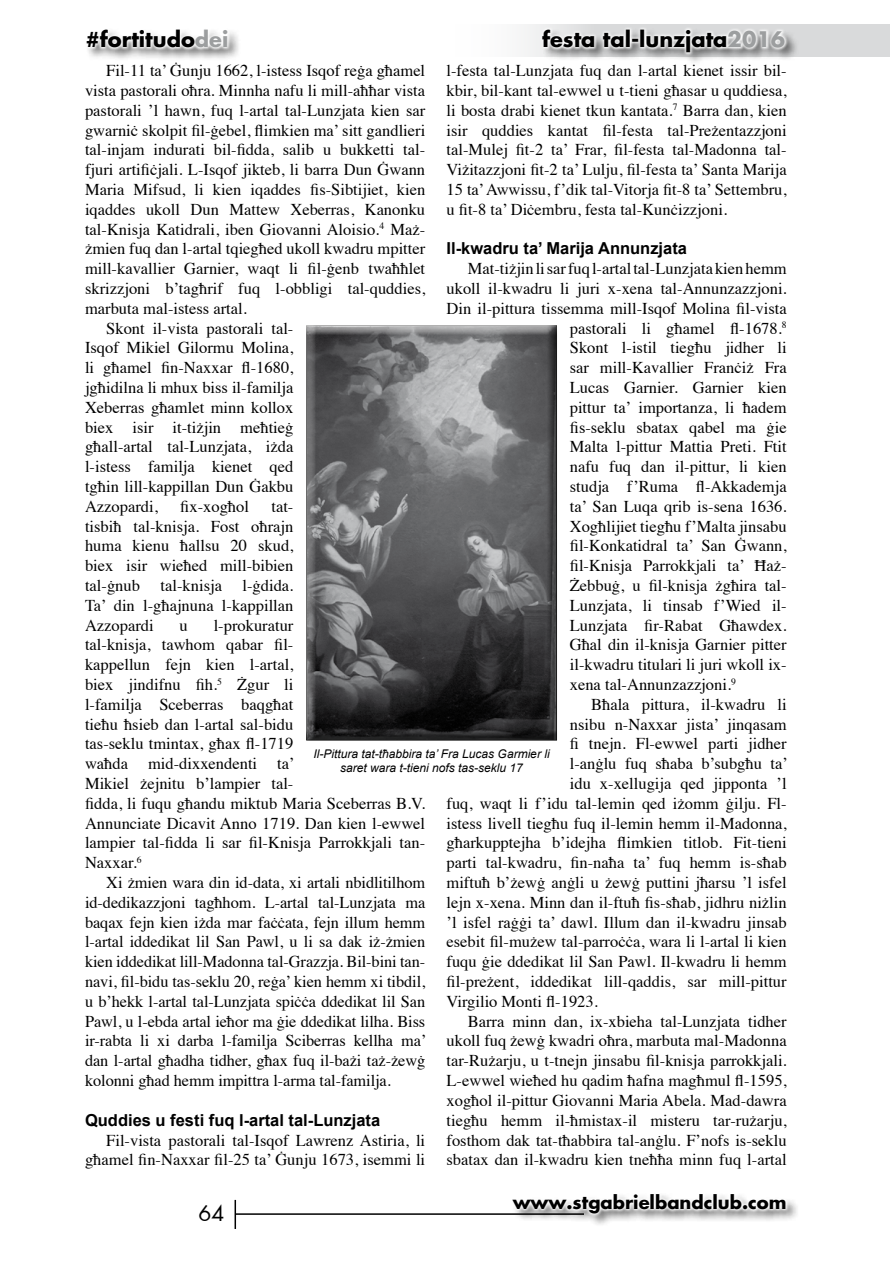
<style>
.page{position:relative;width:893px;height:1263px;background:#fff}
.page>*{position:absolute;margin:0;border:0;box-sizing:border-box;transform-origin:0 0}
.t1{font:21px "M Futura Bol";color:#000}
.t2{font:21px "M Futura";color:#000}
.t3{font:18px "M Futura Bol";color:#000}
.t4{font:16.5px/19.8px "Times";color:#000;text-align:justify}
.t5{font:700 16.5px "Arial";color:#000}
.t6{font:italic 12px/14.4px "Arial";color:#000;text-align:center}
.s1{color:#9c9e9f}
</style>
<div class="page">
<div style="left:305px;top:325px;width:252px;height:416px;background:#000;opacity:.75"></div>
<div style="left:446px;top:24px;width:444px;height:33px;background:linear-gradient(to right,#f4f4f5,#cfd0d1)"></div>
<div style="left:85px;top:28px;width:156px;height:34px;background:#000;opacity:.75"></div>
<svg style="left:85px;top:28px;width:146px;height:23px"></svg>
<div style="left:541px;top:28px;width:258px;height:38px;background:#000;opacity:.75"></div>
<svg style="left:539px;top:27px;width:249px;height:29px"></svg>
<div style="left:511px;top:1192px;width:289px;height:35px;background:#000;opacity:.75"></div>
<svg style="left:511px;top:1192px;width:278px;height:25px"></svg>
<hr style="left:235px;top:1213px;width:349px;height:2px;background:#000">
<svg style="left:235px;top:1200px;width:1px;height:29px"></svg>
<p class="t1" style="left:85px;top:24px;width:144px">#fortitudo<span class="s1">dei</span></p>
<p class="t1" style="left:542px;top:24px;width:245px">festa tal-lunzjata<span class="s1">2016</span></p>
<p class="t4" style="left:106px;top:59px;width:320px">Fil-11 ta’ Ġunju 1662, l-istess Isqof reġa għamel</p>
<p class="t4" style="left:85px;top:79px;width:342px">vista pastorali oħra. Minnha nafu li mill-aħħar vista</p>
<p class="t4" style="left:85px;top:99px;width:342px">pastorali ’l hawn, fuq l-artal tal-Lunzjata kien sar</p>
<p class="t4" style="left:85px;top:119px;width:342px">gwarniċ skolpit fil-ġebel, flimkien ma’ sitt gandlieri</p>
<p class="t4" style="left:85px;top:139px;width:342px">tal-injam indurati bil-fidda, salib u bukketti tal-</p>
<p class="t4" style="left:85px;top:158px;width:342px">fjuri artifiċjali. L-Isqof jikteb, li barra Dun Ġwann</p>
<p class="t4" style="left:85px;top:178px;width:342px">Maria Mifsud, li kien iqaddes fis-Sibtijiet, kien</p>
<p class="t4" style="left:85px;top:198px;width:342px">iqaddes ukoll Dun Mattew Xeberras, Kanonku</p>
<p class="t4" style="left:85px;top:218px;width:342px">tal-Knisja Katidrali, iben Giovanni Aloisio.<sup>4</sup> Maż-</p>
<p class="t4" style="left:85px;top:238px;width:342px">żmien fuq dan l-artal tqiegħed ukoll kwadru mpitter</p>
<p class="t4" style="left:85px;top:257px;width:342px">mill-kavallier Garnier, waqt li fil-ġenb twaħħlet</p>
<p class="t4" style="left:85px;top:277px;width:342px">skrizzjoni b’tagħrif fuq l-obbligi tal-quddies,</p>
<p class="t4" style="left:85px;top:297px;width:163px">marbuta mal-istess artal.</p>
<p class="t4" style="left:106px;top:317px;width:189px">Skont il-vista pastorali tal-</p>
<p class="t4" style="left:85px;top:337px;width:210px">Isqof Mikiel Gilormu Molina,</p>
<p class="t4" style="left:85px;top:356px;width:210px">li għamel fin-Naxxar fl-1680,</p>
<p class="t4" style="left:85px;top:376px;width:210px">jgħidilna li mhux biss il-familja</p>
<p class="t4" style="left:85px;top:396px;width:210px">Xeberras għamlet minn kollox</p>
<p class="t4" style="left:85px;top:416px;width:210px">biex isir it-tiżjin meħtieġ</p>
<p class="t4" style="left:85px;top:436px;width:210px">għall-artal tal-Lunzjata, iżda</p>
<p class="t4" style="left:85px;top:455px;width:210px">l-istess familja kienet qed</p>
<p class="t4" style="left:85px;top:475px;width:210px">tgħin lill-kappillan Dun Ġakbu</p>
<p class="t4" style="left:85px;top:495px;width:74px">Azzopardi,</p>
<p class="t4" style="left:180px;top:495px;width:70px">fix-xogħol</p>
<p class="t4" style="left:446px;top:59px;width:342px">l-festa tal-Lunzjata fuq dan l-artal kienet issir bil&shy;kbir, bil-kant tal-ewwel u t-tieni għasar u quddiesa, li bosta drabi kienet tkun kantata.<sup>7</sup> Barra dan, kien isir quddies kantat fil-festa tal-Preżentazzjoni tal-Mulej fit-2 ta’ Frar, fil-festa tal-Madonna tal-Viżitazzjoni fit-2 ta’ Lulju, fil-festa ta’ Santa Marija 15 ta’ Awwissu, f’dik tal-Vitorja fit-8 ta’ Settembru, u fit-8 ta’ Diċembru, festa tal-Kunċizzjoni.</p>
<p class="t5" style="left:446px;top:238px;width:242px">Il-kwadru ta’ Marija Annunzjata</p>
<p class="t4" style="left:468px;top:257px;width:320px">Mat-tiżjin li sar fuq l-artal tal-Lunzjata kien hemm</p>
<p class="t4" style="left:446px;top:277px;width:342px">ukoll il-kwadru li juri x-xena tal-Annunzazzjoni.</p>
<p class="t4" style="left:446px;top:297px;width:342px">Din il-pittura tissemma mill-Isqof Molina fil-vista</p>
<p class="t4" style="left:570px;top:317px;width:218px">pastorali li għamel fl-1678.<sup>8</sup></p>
<p class="t4" style="left:570px;top:337px;width:218px">Skont l-istil tiegħu jidher li</p>
<p class="t4" style="left:570px;top:356px;width:218px">sar mill-Kavallier Franċiż Fra</p>
<p class="t4" style="left:570px;top:376px;width:218px">Lucas Garnier. Garnier kien</p>
<p class="t4" style="left:570px;top:396px;width:218px">pittur ta’ importanza, li ħadem</p>
<p class="t4" style="left:570px;top:416px;width:218px">fis-seklu sbatax qabel ma ġie</p>
<p class="t4" style="left:570px;top:436px;width:218px">Malta l-pittur Mattia Preti. Ftit</p>
<p class="t4" style="left:570px;top:455px;width:218px">nafu fuq dan il-pittur, li kien</p>
<p class="t4" style="left:570px;top:475px;width:218px">studja f’Ruma fl-Akkademja</p>
<p class="t4" style="left:570px;top:495px;width:218px">ta’ San Luqa qrib is-sena 1636.</p>
<p class="t4" style="left:570px;top:515px;width:218px">Xogħlijiet tiegħu f’Malta jinsabu</p>
<p class="t4" style="left:570px;top:535px;width:218px">fil-Konkatidral ta’ San Ġwann,</p>
<p class="t4" style="left:570px;top:554px;width:218px">fil-Knisja Parrokkjali ta’ Ħaż-</p>
<p class="t4" style="left:570px;top:574px;width:218px">Żebbuġ, u fil-knisja żgħira tal-</p>
<p class="t4" style="left:570px;top:594px;width:218px">Lunzjata, li tinsab f’Wied il-</p>
<p class="t4" style="left:570px;top:614px;width:218px">Lunzjata fir-Rabat Għawdex.</p>
<p class="t4" style="left:570px;top:634px;width:218px">Għal din il-knisja Garnier pitter</p>
<p class="t4" style="left:570px;top:653px;width:218px">il-kwadru titulari li juri wkoll ix-</p>
<p class="t4" style="left:570px;top:673px;width:168px">xena tal-Annunzazzjoni.<sup>9</sup></p>
<p class="t4" style="left:591px;top:693px;width:197px">Bħala pittura, il-kwadru li</p>
<p class="t4" style="left:570px;top:713px;width:218px">nsibu n-Naxxar jista’ jinqasam</p>
<p class="t4" style="left:570px;top:733px;width:218px">fi tnejn. Fl-ewwel parti jidher</p>
<p class="t4" style="left:570px;top:752px;width:220px">l-anġlu fuq sħaba b’subgħu ta’</p>
<p class="t4" style="left:570px;top:772px;width:218px">idu x-xellugija qed jipponta ’l</p>
<p class="t4" style="left:446px;top:792px;width:342px">fuq, waqt li f’idu tal-lemin qed iżomm ġilju. Fl-</p>
<p class="t4" style="left:446px;top:812px;width:342px">istess livell tiegħu fuq il-lemin hemm il-Madonna,</p>
<p class="t4" style="left:446px;top:832px;width:342px">għarkupptejha b’idejha flimkien titlob. Fit-tieni</p>
<p class="t4" style="left:446px;top:851px;width:342px">parti tal-kwadru, fin-naħa ta’ fuq hemm is-sħab</p>
<p class="t4" style="left:446px;top:871px;width:342px">miftuħ b’żewġ anġli u żewġ puttini jħarsu ’l isfel</p>
<p class="t4" style="left:446px;top:891px;width:342px">lejn x-xena. Minn dan il-ftuħ fis-sħab, jidhru niżlin</p>
<p class="t4" style="left:446px;top:911px;width:342px">’l isfel raġġi ta’ dawl. Illum dan il-kwadru jinsab</p>
<p class="t4" style="left:446px;top:931px;width:342px">esebit fil-mużew tal-parroċċa, wara li l-artal li kien</p>
<p class="t4" style="left:446px;top:950px;width:342px">fuqu ġie ddedikat lil San Pawl. Il-kwadru li hemm</p>
<p class="t4" style="left:446px;top:970px;width:342px">fil-preżent, iddedikat lill-qaddis, sar mill-pittur</p>
<p class="t4" style="left:446px;top:990px;width:153px">Virgilio Monti fl-1923.</p>
<p class="t4" style="left:468px;top:1010px;width:320px">Barra minn dan, ix-xbieha tal-Lunzjata tidher</p>
<p class="t4" style="left:446px;top:1030px;width:342px">ukoll fuq żewġ kwadri oħra, marbuta mal-Madonna</p>
<p class="t4" style="left:446px;top:1049px;width:342px">tar-Rużarju, u t-tnejn jinsabu fil-knisja parrokkjali.</p>
<p class="t4" style="left:446px;top:1069px;width:342px">L-ewwel wieħed hu qadim ħafna magħmul fl-1595,</p>
<p class="t4" style="left:446px;top:1089px;width:342px">xogħol il-pittur Giovanni Maria Abela. Mad-dawra</p>
<p class="t4" style="left:446px;top:1109px;width:342px">tiegħu hemm il-ħmistax-il misteru tar-rużarju,</p>
<p class="t4" style="left:446px;top:1129px;width:342px">fosthom dak tat-tħabbira tal-anġlu. F’nofs is-seklu</p>
<p class="t4" style="left:446px;top:1148px;width:342px">sbatax dan il-kwadru kien tneħħa minn fuq l-artal</p>
<p class="t4" style="left:85px;top:495px;width:210px;text-indent:186px">tat&shy;tisbiħ tal-knisja. Fost oħrajn huma kienu ħallsu 20 skud, biex isir wieħed mill-bibien tal-ġnub tal-knisja l-ġdida.<br>Ta’ din l-għajnuna l-kappillan Azzopardi</p>
<p class="t4" style="left:85px;top:614px;width:342px;text-align:left;text-indent:129px">l-prokuratur<br>tal-knisja, tawhom qabar fil-<br>kappellun fejn kien l-artal,<br>biex jindifnu fih.<sup>5</sup> Żgur li<br>l-familja Sceberras baqgħat<br>tieħu ħsieb dan l-artal sal-bidu<br>tas-seklu tmintax, għax fl-1719<br>waħda mid-dixxendenti ta’<br>Mikiel żejnitu b’lampier tal-<br>fidda, li fuqu għandu miktub Maria Sceberras B.V.<br>Annunciate Dicavit Anno 1719. Dan kien l-ewwel lampier tal-fidda li sar fil-Knisja Parrokkjali tan-<br>Naxxar.<sup>6</sup></p>
<p class="t4" style="left:85px;top:871px;width:343px;text-indent:21px">Xi żmien wara din id-data, xi artali nbidlitilhom id-dedikazzjoni tagħhom. L-artal tal-Lunzjata ma baqax fejn kien iżda mar faċċata, fejn illum hemm l-artal iddedikat lil San Pawl, u li sa dak iż-żmien kien iddedikat lill-Madonna tal-Grazzja. Bil-bini tan&shy;navi, fil-bidu tas-seklu 20, reġa’ kien hemm xi tibdil, u b’hekk l-artal tal-Lunzjata spiċċa ddedikat lil San Pawl, u l-ebda artal ieħor ma ġie ddedikat lilha. Biss ir-rabta li xi darba l-familja Sciberras kellha ma’ dan l-artal għadha tidher, għax fuq il-bażi taż-żewġ kolonni għad hemm impittra l-arma tal-familja.</p>
<p class="t5" style="left:85px;top:1109px;width:297px">Quddies u festi fuq l-artal tal-Lunzjata</p>
<p class="t4" style="left:85px;top:1129px;width:342px;text-align:right">Fil-vista pastorali tal-Isqof Lawrenz Astiria, li għamel fin-Naxxar fil-25 ta’ Ġunju 1673, isemmi li</p>
<p class="t4" style="left:180px;top:614px;width:10px">u</p>
<p class="t6" style="left:314px;top:747px;width:238px">Il-Pittura tat-tħabbira ta’ Fra Lucas Garmier li saret wara t-tieni nofs tas-seklu 17</p>
<p class="t2" style="left:198px;top:1199px;width:27px">64</p>
<p class="t3" style="left:513px;top:1189px;width:275px">www.stgabrielbandclub.com</p>
</div>
